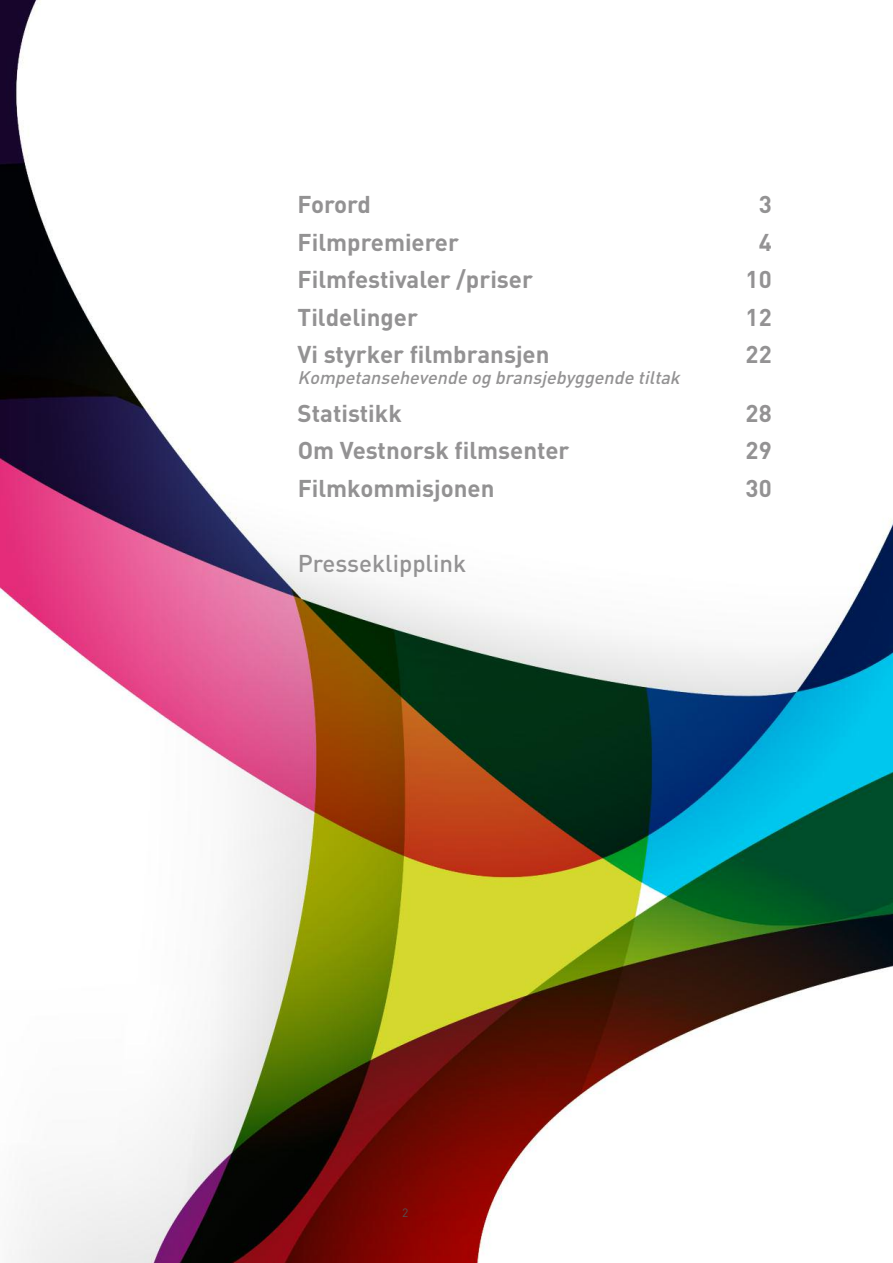
<style>
.page{position:relative;width:893px;height:1263px;background:#fff}
.page>*{position:absolute;margin:0;border:0;box-sizing:border-box;transform-origin:0 0}
.t1{font:700 24px "DIN";color:#939293}
.t2{font:500 24px "DIN";color:#939293}
.t3{font:italic 500 18px "DIN";color:#939293}
.t4{font:12px "DIN";color:#525152}
</style>
<div class="page">
<img style="left:0;top:0;width:893px;height:1263px">
<p class="t1" style="left:298px;top:191px;width:75px">Forord</p>
<p class="t1" style="left:759px;top:191px;width:15px">3</p>
<p class="t1" style="left:298px;top:229px;width:163px">Filmpremierer</p>
<p class="t1" style="left:759px;top:229px;width:15px">4</p>
<p class="t1" style="left:298px;top:266px;width:237px">Filmfestivaler /priser</p>
<p class="t1" style="left:746px;top:266px;width:28px">10</p>
<p class="t1" style="left:298px;top:304px;width:122px">Tildelinger</p>
<p class="t1" style="left:746px;top:304px;width:28px">12</p>
<p class="t1" style="left:298px;top:341px;width:253px">Vi styrker filmbransjen</p>
<p class="t1" style="left:746px;top:341px;width:28px">22</p>
<p class="t3" style="left:298px;top:368px;width:387px">Kompetansehevende og bransjebyggende tiltak</p>
<p class="t1" style="left:298px;top:400px;width:106px">Statistikk</p>
<p class="t1" style="left:746px;top:400px;width:28px">28</p>
<p class="t1" style="left:298px;top:437px;width:273px">Om Vestnorsk filmsenter</p>
<p class="t1" style="left:746px;top:437px;width:28px">29</p>
<p class="t1" style="left:298px;top:475px;width:198px">Filmkommisjonen</p>
<p class="t1" style="left:746px;top:475px;width:28px">30</p>
<p class="t2" style="left:298px;top:550px;width:170px">Presseklipplink</p>
<p class="t4" style="left:402px;top:1206px;width:8px">2</p>
</div>
